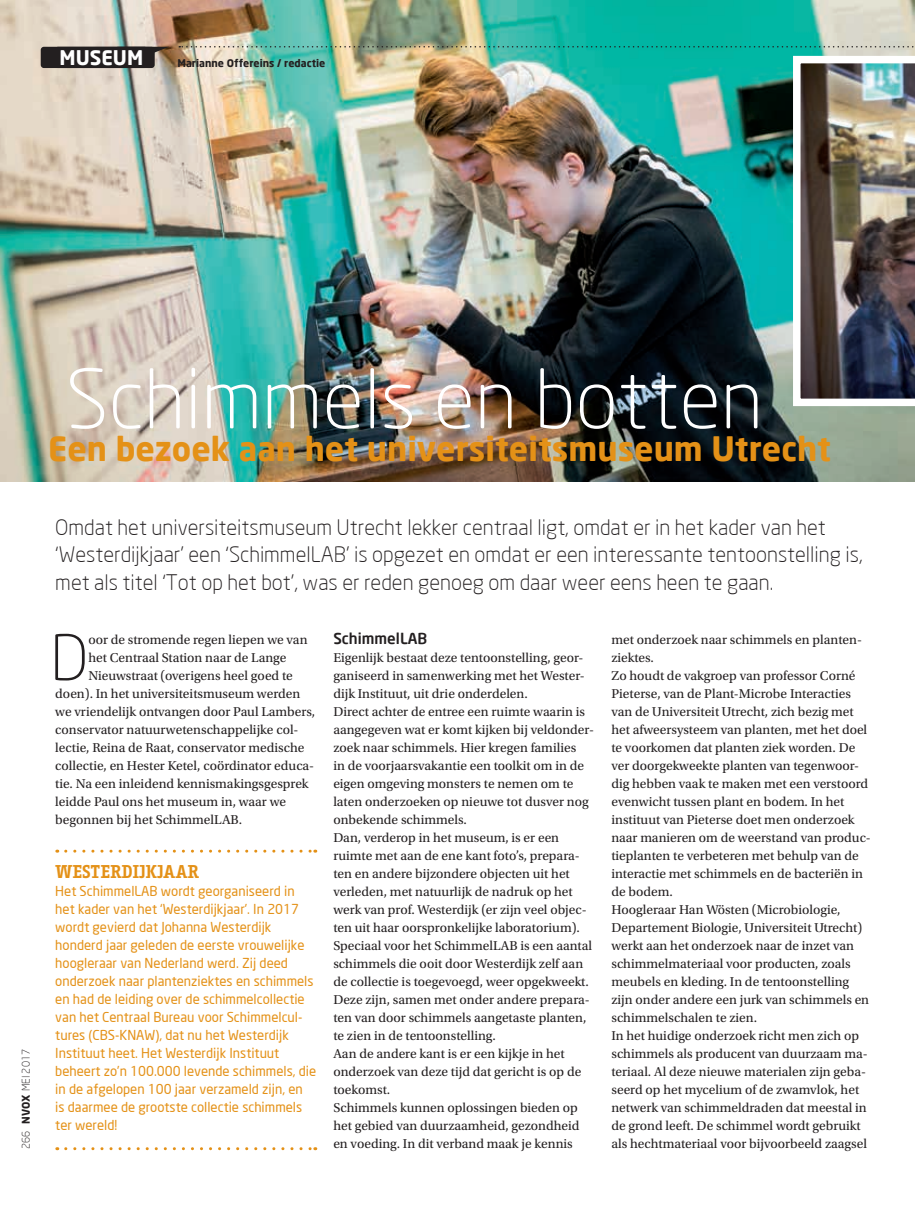
<style>
.page{position:relative;width:915px;height:1212px;background:#fff}
.page>*{position:absolute;margin:0;border:0;box-sizing:border-box;transform-origin:0 0}
.t1{font:300 81px "Neo Sans";color:#fff}
.t2{font:300 61.95px "Neo Sans";color:#231f20}
.t3{font:700 33px "Neo Sans";color:#e49117}
.t4{font:300 21px/27px "Neo Sans";color:#231f20}
.t5{font:700 19.8px "Neo Sans";color:#fff}
.t6{font:700 18px "Fago Office Serif";color:#e49117}
.t7{font:500 15px "Neo Sans";color:#231f20}
.t8{font:13.5px/18px "Utopia Std";color:#231f20}
.t9{font:13.5px/18px "Neo Sans";color:#e49117}
.t10{font:700 10.5px "Neo Sans";color:#231f20}
.t11{font:300 10.5px "Neo Sans";color:#231f20}
.s1{font-weight:700}
</style>
<div class="page">
<img style="left:0;top:0;width:914px;height:481px">
<svg style="left:154px;top:47px;width:15px;height:10px"></svg>
<div style="left:41px;top:47px;width:114px;height:21px;background:#231f20;border-radius:3px"></div>
<svg style="left:66px;top:850px;width:250px;height:3px"></svg>
<svg style="left:66px;top:1147px;width:250px;height:3px"></svg>
<svg style="left:179px;top:46px;width:736px;height:2px"></svg>
<img style="left:792px;top:56px;width:122px;height:350px">
<h3 class="t5" style="left:60px;top:45px;width:85px">MUSEUM</h3>
<p class="t10" style="left:177px;top:57px;width:149px">Marianne Offereins / redactie</p>
<h1 class="t1" style="left:66px;top:350px;width:698px">Schimmels en botten</h1>
<h3 class="t3" style="left:48px;top:428px;width:784px">Een bezoek aan het universiteitsmuseum Utrecht</h3>
<p class="t11" style="left:20px;top:1149px;width:101px;rotate:-90deg">266 <span class="s1">NVOX</span> MEI 2017</p>
<p class="t4" style="left:55px;top:514px;width:808px">Omdat het universiteitsmuseum Utrecht lekker centraal ligt, omdat er in het kader van het ‘Westerdijkjaar’ een ‘SchimmelLAB’ is opgezet en omdat er een interessante tentoonstelling is, met als titel ‘Tot op het bot’, was er reden genoeg om daar weer eens heen te gaan.</p>
<h2 class="t2" style="left:50px;top:620px;width:39px">D</h2>
<p class="t8" style="left:88px;top:631px;width:220px">oor de stromende regen liepen we van</p>
<p class="t8" style="left:88px;top:649px;width:199px">het Centraal Station naar de Lange</p>
<p class="t8" style="left:88px;top:667px;width:206px">Nieuwstraat (overigens heel goed te</p>
<p class="t8" style="left:55px;top:685px;width:246px">doen). In het universiteitsmuseum werden</p>
<p class="t8" style="left:55px;top:703px;width:261px">we vriendelijk ontvangen door Paul Lambers,</p>
<p class="t8" style="left:55px;top:721px;width:245px">conservator natuurwetenschappelijke col-</p>
<p class="t8" style="left:55px;top:739px;width:251px">lectie, Reina de Raat, conservator medische</p>
<p class="t8" style="left:55px;top:757px;width:260px">collectie, en Hester Ketel, coördinator educa-</p>
<p class="t8" style="left:55px;top:775px;width:255px">tie. Na een inleidend kennismakingsgesprek</p>
<p class="t8" style="left:55px;top:793px;width:232px">leidde Paul ons het museum in, waar we</p>
<p class="t8" style="left:55px;top:811px;width:188px">begonnen bij het SchimmelLAB.</p>
<h3 class="t6" style="left:55px;top:861px;width:146px">WESTERDIJKJAAR</h3>
<p class="t9" style="left:55px;top:882px;width:262px">Het SchimmelLAB wordt georganiseerd in het kader van het ‘Westerdijkjaar’. In 2017 wordt gevierd dat Johanna Westerdijk honderd jaar geleden de eerste vrouwelijke hoogleraar van Nederland werd. Zij deed onderzoek naar plantenziektes en schimmels en had de leiding over de schimmelcollectie van het Centraal Bureau voor Schimmelcul&shy;tures (CBS-KNAW), dat nu het Westerdijk Instituut heet. Het Westerdijk Instituut beheert zo’n 100.000 levende schimmels, die in de afgelopen 100 jaar verzameld zijn, en<br>is daarmee de grootste collectie schimmels ter wereld!</p>
<p class="t7" style="left:333px;top:629px;width:95px">SchimmelLAB</p>
<p class="t8" style="left:333px;top:649px;width:262px">Eigenlijk bestaat deze tentoonstelling, geor&shy;ganiseerd in samenwerking met het Wester&shy;dijk Instituut, uit drie onderdelen.<br>Direct achter de entree een ruimte waarin is aangegeven wat er komt kijken bij veldonder&shy;zoek naar schimmels. Hier kregen families<br>in de voorjaarsvakantie een toolkit om in de eigen omgeving monsters te nemen om te laten onderzoeken op nieuwe tot dusver nog onbekende schimmels.<br>Dan, verderop in het museum, is er een ruimte met aan de ene kant foto’s, prepara&shy;ten en andere bijzondere objecten uit het verleden, met natuurlijk de nadruk op het werk van prof. Westerdijk (er zijn veel objec&shy;ten uit haar oorspronkelijke laboratorium).<br>Speciaal voor het SchimmelLAB is een aantal schimmels die ooit door Westerdijk zelf aan de collectie is toegevoegd, weer opgekweekt.<br>Deze zijn, samen met onder andere prepara&shy;ten van door schimmels aangetaste planten, te zien in de tentoonstelling.<br>Aan de andere kant is er een kijkje in het onderzoek van deze tijd dat gericht is op de toekomst.<br>Schimmels kunnen oplossingen bieden op het gebied van duurzaamheid, gezondheid en voeding. In dit verband maak je kennis</p>
<p class="t8" style="left:611px;top:631px;width:261px">met onderzoek naar schimmels en planten&shy;ziektes.<br>Zo houdt de vakgroep van professor Corné Pieterse, van de Plant-Microbe Interacties van de Universiteit Utrecht, zich bezig met het afweersysteem van planten, met het doel te voorkomen dat planten ziek worden. De ver doorgekweekte planten van tegenwoor&shy;dig hebben vaak te maken met een verstoord evenwicht tussen plant en bodem. In het instituut van Pieterse doet men onderzoek naar manieren om de weerstand van produc&shy;tieplanten te verbeteren met behulp van de interactie met schimmels en de bacteriën in de bodem.<br>Hoogleraar Han Wösten (Microbiologie, Departement Biologie, Universiteit Utrecht) werkt aan het onderzoek naar de inzet van schimmelmateriaal voor producten, zoals meubels en kleding. In de tentoonstelling zijn onder andere een jurk van schimmels en schimmelschalen te zien.<br>In het huidige onderzoek richt men zich op schimmels als producent van duurzaam ma&shy;teriaal. Al deze nieuwe materialen zijn geba&shy;seerd op het mycelium of de zwamvlok, het netwerk van schimmeldraden dat meestal in de grond leeft. De schimmel wordt gebruikt als hechtmateriaal voor bijvoorbeeld zaagsel</p>
</div>
